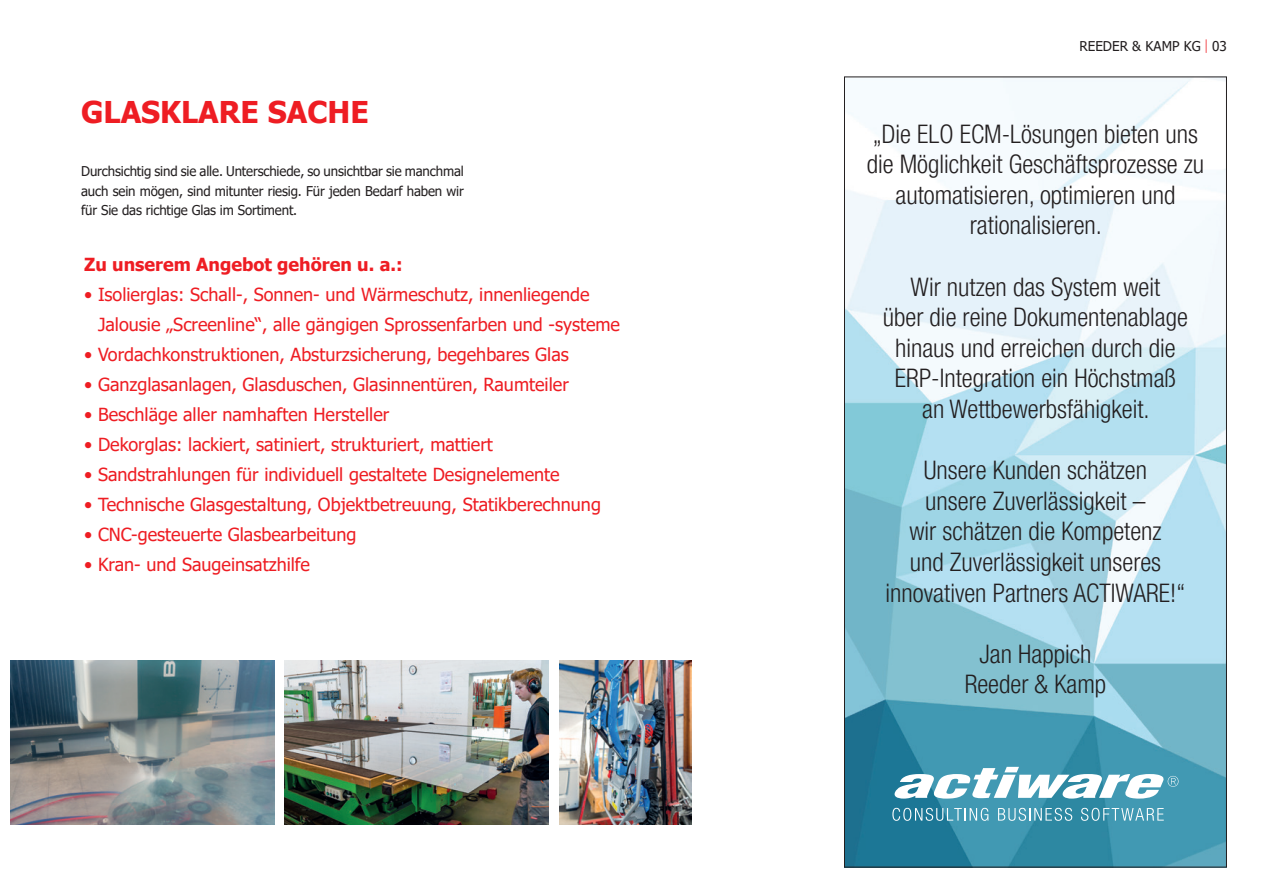
<style>
.page{position:relative;width:1263px;height:893px;background:#fff}
.page>*{position:absolute;margin:0;border:0;box-sizing:border-box;transform-origin:0 0}
.t1{font:700 30px "Tahoma";color:#ee1d23}
.t2{font:300 condensed 25.5px/30.6px "Helvetica Neue LT Pro";color:#231f20;text-align:center}
.t3{font:18px/30px "Tahoma";color:#ee1d23}
.t4{font:700 18px "Tahoma";color:#ee1d23}
.t5{font:13.5px/19.5px "Tahoma";letter-spacing:-.01em;color:#231f20;text-align:justify}
.s1{font-family:"Helvetica Neue LT Std";font-weight:300;color:#ee1d23}
</style>
<div class="page">
<img style="left:11px;top:660px;width:263px;height:165px">
<img style="left:559px;top:660px;width:132px;height:165px">
<img style="left:285px;top:660px;width:264px;height:165px">
<img style="left:846px;top:79px;width:379px;height:786px">
<svg style="left:894px;top:767px;width:284px;height:32px"></svg>
<svg style="left:892px;top:808px;width:96px;height:13px"></svg>
<svg style="left:998px;top:808px;width:74px;height:13px"></svg>
<svg style="left:1081px;top:808px;width:83px;height:13px"></svg>
<p class="t1" style="left:81px;top:91px;width:289px">GLASKLARE SACHE</p>
<p class="t5" style="left:81px;top:162px;width:384px">Durchsichtig sind sie alle. Unterschiede, so unsichtbar sie manchmal auch sein mögen, sind mitunter riesig. Für jeden Bedarf haben wir für Sie das richtige Glas im Sortiment.</p>
<p class="t4" style="left:84px;top:252px;width:320px">Zu unserem Angebot gehören u. a.:</p>
<p class="t3" style="left:98px;top:280px;width:524px;text-indent:-14px">• Isolierglas: Schall-, Sonnen- und Wärmeschutz, innenliegende<br>Jalousie „Screenline“, alle gängigen Sprossenfarben und -systeme</p>
<p class="t3" style="left:84px;top:340px;width:486px">• Vordachkonstruktionen, Absturzsicherung, begehbares Glas</p>
<p class="t3" style="left:84px;top:370px;width:486px">• Ganzglasanlagen, Glasduschen, Glasinnentüren, Raumteiler</p>
<p class="t3" style="left:84px;top:400px;width:307px">• Beschläge aller namhaften Hersteller</p>
<p class="t3" style="left:84px;top:430px;width:410px">• Dekorglas: lackiert, satiniert, strukturiert, mattiert</p>
<p class="t3" style="left:84px;top:460px;width:477px">• Sandstrahlungen für individuell gestaltete Designelemente</p>
<p class="t3" style="left:84px;top:490px;width:518px">• Technische Glasgestaltung, Objektbetreuung, Statikberechnung</p>
<p class="t3" style="left:84px;top:520px;width:274px">• CNC-gesteuerte Glasbearbeitung</p>
<p class="t3" style="left:84px;top:550px;width:227px">• Kran- und Saugeinsatzhilfe</p>
<p class="t5" style="left:1079px;top:37px;width:149px">REEDER &amp; KAMP KG <span class="s1">|</span> 03</p>
<p class="t2" style="left:867px;top:118px;width:339px">„Die ELO ECM-Lösungen bieten uns die Möglichkeit Geschäftsprozesse zu automatisieren, optimieren und rationalisieren.</p>
<p class="t2" style="left:883px;top:271px;width:307px">Wir nutzen das System weit<br>über die reine Dokumentenablage hinaus und erreichen durch die<br>ERP-Integration ein Höchstmaß an Wettbewerbsfähigkeit.</p>
<p class="t2" style="left:885px;top:455px;width:301px">Unsere Kunden schätzen<br>unsere Zuverlässigkeit –<br>wir schätzen die Kompetenz<br>und Zuverlässigkeit unseres innovativen Partners ACTIWARE!“</p>
<p class="t2" style="left:965px;top:638px;width:143px">Jan Happich<br>Reeder &amp; Kamp</p>
</div>
